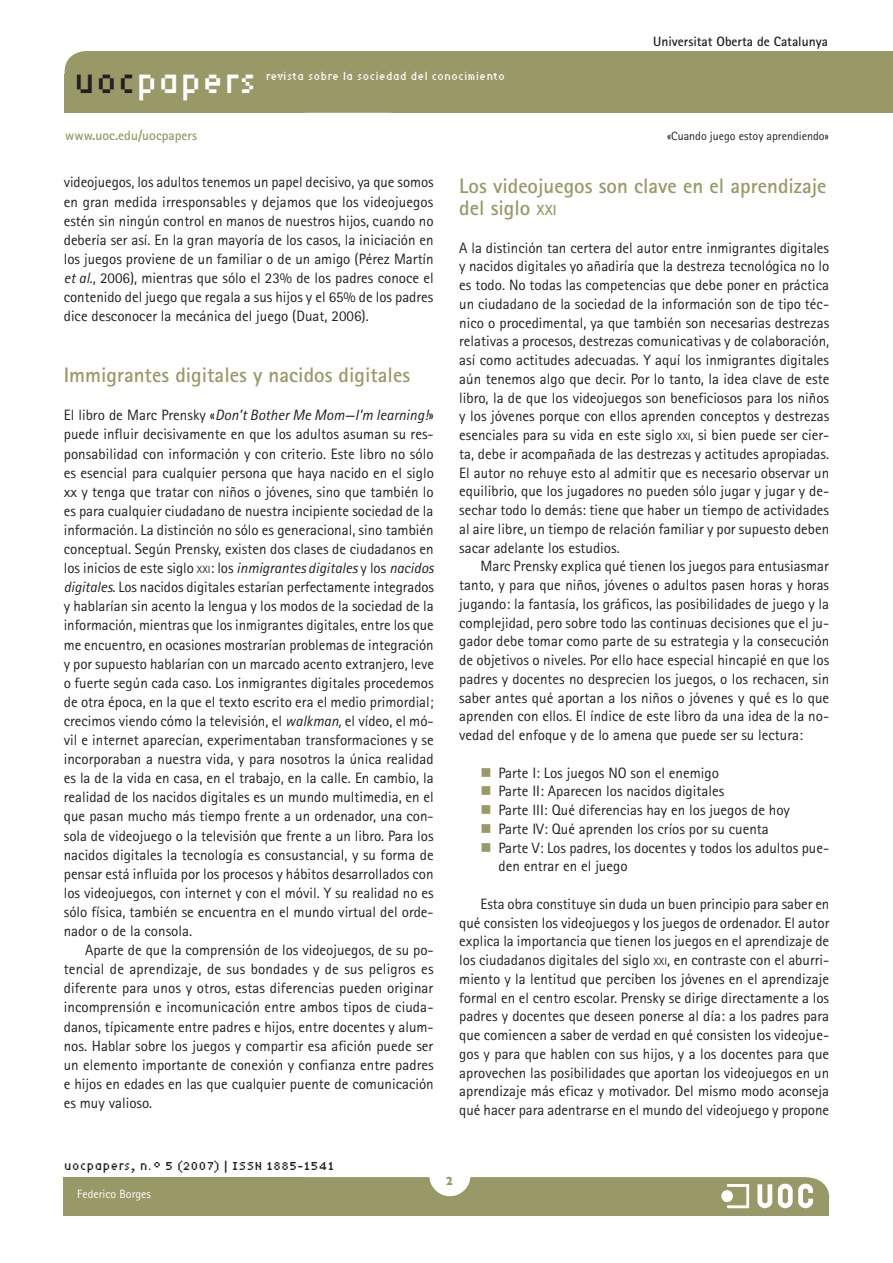
<style>
.page{position:relative;width:893px;height:1263px;background:#fff}
.page>*{position:absolute;margin:0;border:0;box-sizing:border-box;transform-origin:0 0}
.t1{font:33px "Lo Res Nine Narrow";color:#fff}
.TITOL_TEXT_GENERAL{font:700 21px/22.5px "Rotis Sans Serif";color:#989966}
.TEXT_GENERAL_SENSE_S{font:15px/19px "Rotis Sans Serif";color:#231f20;text-align:justify}
.TEXT_GENERAL{font:15px/18.8px "Rotis Sans Serif";color:#231f20;text-align:justify}
.t2{font:700 13.5px "Rotis Sans Serif";color:#231f20}
.t3{font:700 13.5px "Rotis Sans Serif";color:#989966}
.t4{font:12px "Lo Res Nine Narrow";color:#231f20}
.t5{font:12px "Rotis Sans Serif";color:#231f20}
.t6{font:12px "Rotis Sans Serif";color:#fff}
.t7{font:10.5px "Lo Res Nine Narrow";color:#fff}
.s1{color:#231f20}
.s2{font-style:italic}
.s3{font-size:10.5px}
.s4{font-size:14.7px}
.s5{color:#989966}
</style>
<div class="page">
<div style="left:65px;top:51px;width:326px;height:62px;background:#989966"></div>
<div style="left:391px;top:51px;width:502px;height:62px;background:#989966"></div>
<svg style="left:64px;top:1177px;width:765px;height:38px;background:#9d9e6e"></svg>
<p class="t1" style="left:73px;top:56px;width:185px"><span class="s1">uoc</span>papers</p>
<p class="t3" style="left:65px;top:126px;width:133px">www.uoc.edu/uocpapers</p>
<p class="t7" style="left:266px;top:69px;width:241px">revista sobre la sociedad del conocimiento</p>
<p class="t2" style="left:653px;top:32px;width:176px">Universitat Oberta de Catalunya</p>
<p class="t5" style="left:667px;top:128px;width:163px">«Cuando juego estoy aprendiendo»</p>
<p class="TEXT_GENERAL" style="left:64px;top:173px;width:371px">videojuegos, los adultos tenemos un papel decisivo, ya que somos en gran medida irresponsables y dejamos que los videojuegos estén sin ningún control en manos de nuestros hijos, cuando no debería ser así. En la gran mayoría de los casos, la iniciación en los juegos proviene de un familiar o de un amigo (Pérez Martín <span class="s2">et al.</span>, 2006), mientras que sólo el 23% de los padres conoce el contenido del juego que regala a sus hijos y el 65% de los padres dice desconocer la mecánica del juego (Duat, 2006).</p>
<p class="TITOL_TEXT_GENERAL" style="left:64px;top:363px;width:348px">Immigrantes digitales y nacidos digitales</p>
<p class="TEXT_GENERAL_SENSE_S" style="left:64px;top:406px;width:372px">El libro de Marc Prensky «<span class="s2">Don’t Bother Me Mom—I’m learning!</span>» puede influir decisivamente en que los adultos asuman su res&shy;ponsabilidad con información y con criterio. Este libro no sólo es esencial para cualquier persona que haya nacido en el siglo xx y tenga que tratar con niños o jóvenes, sino que también lo es para cualquier ciudadano de nuestra incipiente sociedad de la información. La distinción no sólo es generacional, sino también conceptual. Según Prensky, existen dos clases de ciudadanos en los inicios de este siglo <span class="s3">xxi</span>: los <span class="s2">inmigrantes digitales</span> y los <span class="s2">nacidos digitales</span>. Los nacidos digitales estarían perfectamente integrados y hablarían sin acento la lengua y los modos de la sociedad de la información, mientras que los inmigrantes digitales, entre los que me encuentro, en ocasiones mostrarían problemas de integración y por supuesto hablarían con un marcado acento extranjero, leve o fuerte según cada caso. Los inmigrantes digitales procedemos de otra época, en la que el texto escrito era el medio primordial; crecimos viendo cómo la televisión, el <span class="s2">walkman,</span> el vídeo, el mó&shy;vil e internet aparecían, experimentaban transformaciones y se incorporaban a nuestra vida, y para nosotros la única realidad es la de la vida en casa, en el trabajo, en la calle. En cambio, la realidad de los nacidos digitales es un mundo multimedia, en el que pasan mucho más tiempo frente a un ordenador, una con&shy;sola de videojuego o la televisión que frente a un libro. Para los nacidos digitales la tecnología es consustancial, y su forma de pensar está influida por los procesos y hábitos desarrollados con los videojuegos, con internet y con el móvil. Y su realidad no es sólo física, también se encuentra en el mundo virtual del orde&shy;nador o de la consola.</p>
<p class="TEXT_GENERAL" style="left:64px;top:940px;width:371px;text-indent:21px">Aparte de que la comprensión de los videojuegos, de su po&shy;tencial de aprendizaje, de sus bondades y de sus peligros es diferente para unos y otros, estas diferencias pueden originar incomprensión e incomunicación entre ambos tipos de ciuda&shy;danos, típicamente entre padres e hijos, entre docentes y alum&shy;nos. Hablar sobre los juegos y compartir esa afición puede ser un elemento importante de conexión y confianza entre padres e hijos en edades en las que cualquier puente de comunicación es muy valioso.</p>
<p class="t4" style="left:64px;top:1156px;width:272px">uocpapers, n.º 5 (2007) | ISSN 1885-1541</p>
<p class="t6" style="left:77px;top:1187px;width:75px">Federico Borges</p>
<p class="TITOL_TEXT_GENERAL" style="left:459px;top:174px;width:369px">Los videojuegos son clave en el aprendizaje del siglo <span class="s4">xxi</span></p>
<p class="TEXT_GENERAL_SENSE_S" style="left:459px;top:238px;width:372px">A la distinción tan certera del autor entre inmigrantes digitales y nacidos digitales yo añadiría que la destreza tecnológica no lo es todo. No todas las competencias que debe poner en práctica un ciudadano de la sociedad de la información son de tipo téc&shy;nico o procedimental, ya que también son necesarias destrezas relativas a procesos, destrezas comunicativas y de colaboración, así como actitudes adecuadas. Y aquí los inmigrantes digitales aún tenemos algo que decir. Por lo tanto, la idea clave de este libro, la de que los videojuegos son beneficiosos para los niños y los jóvenes porque con ellos aprenden conceptos y destrezas esenciales para su vida en este siglo <span class="s3">xxi</span>, si bien puede ser cier&shy;ta, debe ir acompañada de las destrezas y actitudes apropiadas.<br>El autor no rehuye esto al admitir que es necesario observar un equilibrio, que los jugadores no pueden sólo jugar y jugar y de&shy;sechar todo lo demás: tiene que haber un tiempo de actividades al aire libre, un tiempo de relación familiar y por supuesto deben sacar adelante los estudios.</p>
<p class="TEXT_GENERAL" style="left:459px;top:557px;width:371px;text-indent:21px">Marc Prensky explica qué tienen los juegos para entusiasmar tanto, y para que niños, jóvenes o adultos pasen horas y horas jugando: la fantasía, los gráficos, las posibilidades de juego y la complejidad, pero sobre todo las continuas decisiones que el ju&shy;gador debe tomar como parte de su estrategia y la consecución de objetivos o niveles. Por ello hace especial hincapié en que los padres y docentes no desprecien los juegos, o los rechacen, sin saber antes qué aportan a los niños o jóvenes y qué es lo que aprenden con ellos. El índice de este libro da una idea de la no&shy;vedad del enfoque y de lo amena que puede ser su lectura:</p>
<p class="TEXT_GENERAL" style="left:480px;top:763px;width:240px"><span class="s5">■</span> Parte I: Los juegos NO son el enemigo</p>
<p class="TEXT_GENERAL" style="left:480px;top:782px;width:245px"><span class="s5">■</span> Parte II: Aparecen los nacidos digitales</p>
<p class="TEXT_GENERAL" style="left:480px;top:801px;width:311px"><span class="s5">■</span> Parte III: Qué diferencias hay en los juegos de hoy</p>
<p class="TEXT_GENERAL" style="left:480px;top:819px;width:290px"><span class="s5">■</span> Parte IV: Qué aprenden los críos por su cuenta</p>
<p class="TEXT_GENERAL" style="left:498px;top:838px;width:332px;text-indent:-18px"><span class="s5">■</span> Parte V: Los padres, los docentes y todos los adultos pue&shy;den entrar en el juego</p>
<p class="TEXT_GENERAL" style="left:459px;top:894px;width:372px;text-indent:21px">Esta obra constituye sin duda un buen principio para saber en qué consisten los videojuegos y los juegos de ordenador. El autor explica la importancia que tienen los juegos en el aprendizaje de los ciudadanos digitales del siglo <span class="s3">xxi</span>, en contraste con el aburri&shy;miento y la lentitud que perciben los jóvenes en el aprendizaje formal en el centro escolar. Prensky se dirige directamente a los padres y docentes que deseen ponerse al día: a los padres para que comiencen a saber de verdad en qué consisten los videojue&shy;gos y para que hablen con sus hijos, y a los docentes para que aprovechen las posibilidades que aportan los videojuegos en un aprendizaje más eficaz y motivador. Del mismo modo aconseja qué hacer para adentrarse en el mundo del videojuego y propone</p>
</div>
